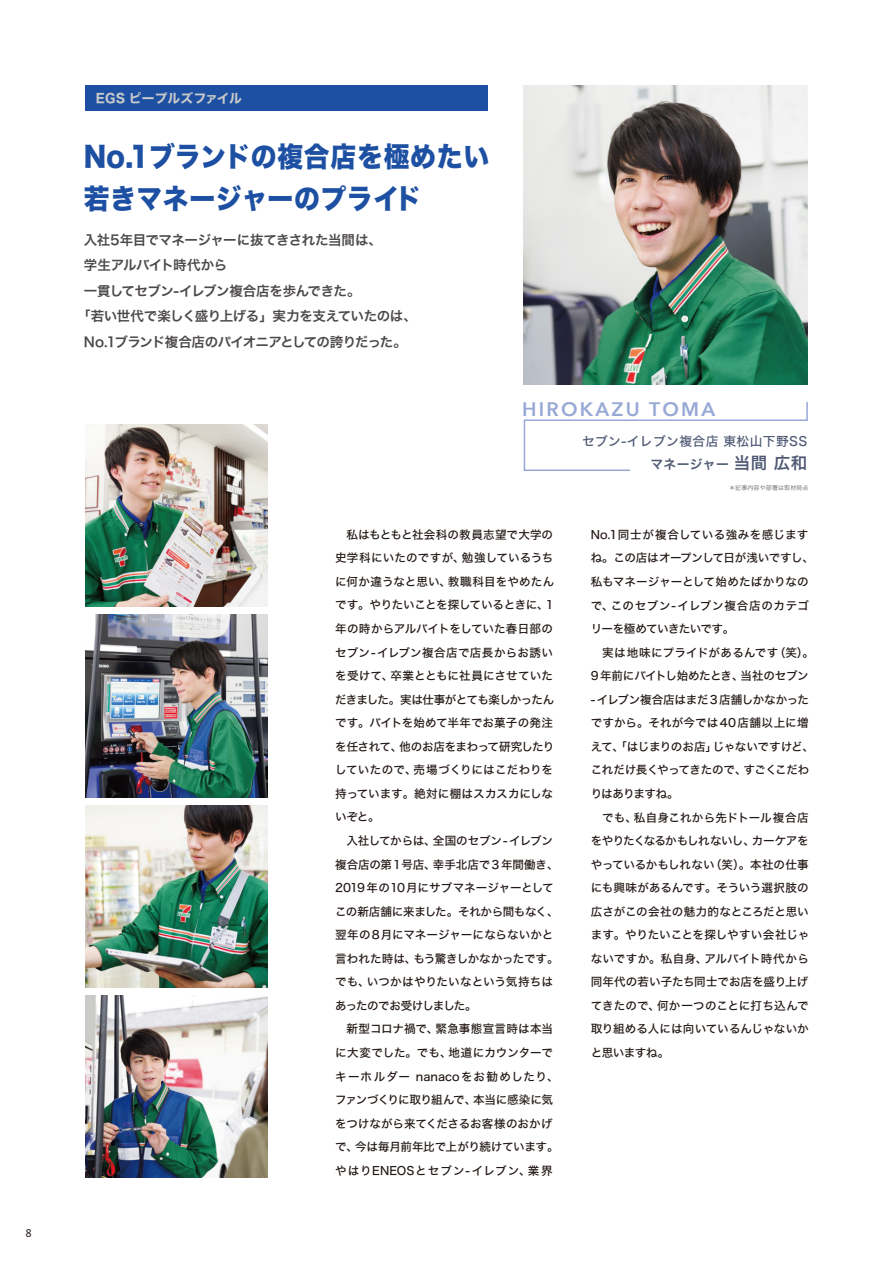
<style>
.page{position:relative;width:893px;height:1263px;background:#fff}
.page>*{position:absolute;margin:0;border:0;box-sizing:border-box;transform-origin:0 0}
.t1{font:27.75px/42px "Hira Kaku Std N W8";letter-spacing:.025em;color:#1d50a2;scale:.93 1}
.t2{font:600 19.5px "Avenir Next";letter-spacing:.115em;color:#97a8d5}
.t3{font:13.5px "Hira Kaku Std N W6";letter-spacing:-.04em;color:#4c4948}
.t4{font:13.5px "Hira Kaku Std N W6";letter-spacing:-.07em;color:#4c4948}
.t5{font:12.75px "Hira Kaku Std N W5";letter-spacing:.03em;color:#4f5974}
.t6{font:12.75px "Hira Kaku Std N W7";letter-spacing:.02em;color:#c9caca}
.t7{font:12.75px "Hira Kaku Std N W6";letter-spacing:.03em;color:#4f5974}
.t8{font:11.55px/23.5px "Hira Kaku Std N W5";letter-spacing:-.005em;color:#221815}
.t9{font:10.5px "Hiragino UD Sans F Std W4";color:#221815}
.t10{font:6px "Hira Kaku Std N W2";letter-spacing:.02em;color:#4c4948}
.s1{font-size:16.5px}
</style>
<div class="page">
<img style="left:85px;top:805px;width:182px;height:183px">
<img style="left:85px;top:615px;width:182px;height:182px">
<img style="left:85px;top:996px;width:182px;height:182px">
<img style="left:85px;top:424px;width:182px;height:182px">
<div style="left:85px;top:85px;width:403px;height:26px;background:#1d50a2"></div>
<img style="left:524px;top:85px;width:284px;height:299px">
<svg style="left:523px;top:402px;width:285px;height:69px"></svg>
<p class="t9" style="left:26px;top:1225px;width:8px">8</p>
<p class="t6" style="left:96px;top:88px;width:148px">EGS ピープルズファイル</p>
<h1 class="t1" style="left:84px;top:136px;width:438px">No.1ブランドの複合店を極めたい若きマネージャーのプライド</h1>
<p class="t3" style="left:84px;top:229px;width:300px">入社5年目でマネージャーに抜てきされた当間は、</p>
<p class="t3" style="left:84px;top:255px;width:145px">学生アルバイト時代から</p>
<p class="t3" style="left:84px;top:280px;width:278px">一貫してセブン-イレブン複合店を歩んできた。</p>
<p class="t3" style="left:77px;top:306px;width:341px">「若い世代で楽しく盛り上げる」実力を支えていたのは、</p>
<p class="t4" style="left:84px;top:331px;width:324px">No.1ブランド複合店のパイオニアとしての誇りだった。</p>
<h2 class="t2" style="left:522px;top:392px;width:194px">HIROKAZU TOMA</h2>
<p class="t5" style="left:582px;top:432px;width:227px">セブン-イレブン複合店 東松山下野SS</p>
<p class="t7" style="left:650px;top:455px;width:158px">マネージャー<span class="s1">当間 広和</span></p>
<p class="t10" style="left:729px;top:483px;width:81px">＊記事内容や部署は取材時点</p>
<p class="t8" style="left:335px;top:523px;width:225px;text-indent:11px">私はもともと社会科の教員志望で大学の史学科にいたのですが、勉強しているうちに何か違うなと思い、教職科目をやめたんです。やりたいことを探しているときに、1年の時からアルバイトをしていた春日部のセブン-イレブン複合店で店長からお誘いを受けて、卒業とともに社員にさせていただきました。実は仕事がとても楽しかったんです。バイトを始めて半年でお菓子の発注を任されて、他のお店をまわって研究したりしていたので、売場づくりにはこだわりを持っています。絶対に棚はスカスカにしないぞと。<br>　入社してからは、全国のセブン-イレブン複合店の第1号店、幸手北店で3年間働き、<br>2019年の10月にサブマネージャーとしてこの新店舗に来ました。それから間もなく、翌年の8月にマネージャーにならないかと言われた時は、もう驚きしかなかったです。でも、いつかはやりたいなという気持ちはあったのでお受けしました。<br>　新型コロナ禍で、緊急事態宣言時は本当に大変でした。でも、地道にカウンターでキーホルダー nanacoをお勧めしたり、ファンづくりに取り組んで、本当に感染に気をつけながら来てくださるお客様のおかげで、今は毎月前年比で上がり続けています。やはりENEOSとセブン-イレブン、業界</p>
<p class="t8" style="left:591px;top:523px;width:225px">No.1同士が複合している強みを感じますね。この店はオープンして日が浅いですし、私もマネージャーとして始めたばかりなので、このセブン-イレブン複合店のカテゴリーを極めていきたいです。<br>　実は地味にプライドがあるんです（笑）。<br>9年前にバイトし始めたとき、当社のセブン-イレブン複合店はまだ3店舗しかなかったですから。それが今では40店舗以上に増えて、「はじまりのお店」じゃないですけど、これだけ長くやってきたので、すごくこだわりはありますね。<br>　でも、私自身これから先ドトール複合店をやりたくなるかもしれないし、カーケアをやっているかもしれない（笑）。本社の仕事にも興味があるんです。そういう選択肢の広さがこの会社の魅力的なところだと思います。やりたいことを探しやすい会社じゃないですか。私自身、アルバイト時代から同年代の若い子たち同士でお店を盛り上げてきたので、何か一つのことに打ち込んで取り組める人には向いているんじゃないかと思いますね。</p>
</div>
